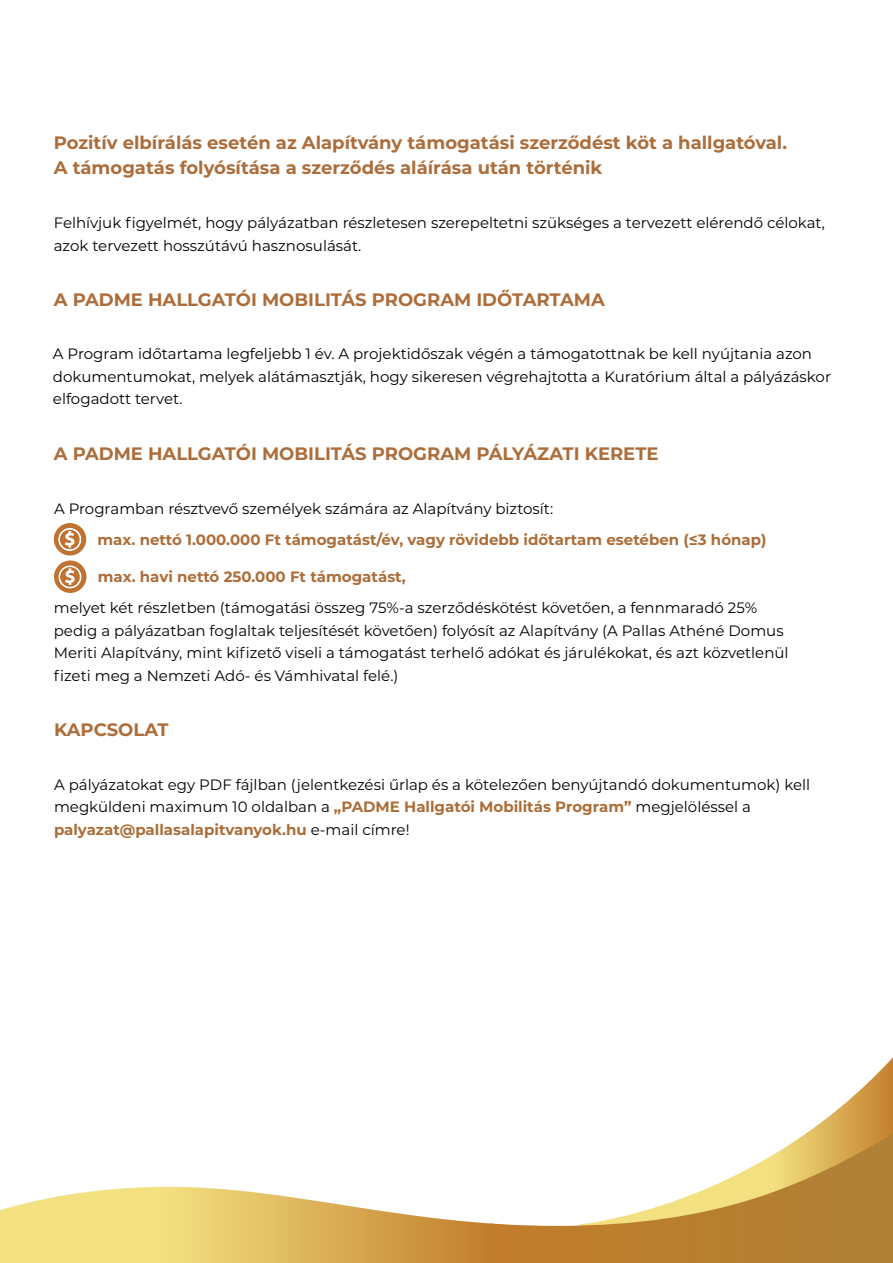
<style>
.page{position:relative;width:893px;height:1263px;background:#fff}
.page>*{position:absolute;margin:0;border:0;box-sizing:border-box;transform-origin:0 0}
.t1{font:700 18px/25.5px "Montserrat";color:#ac6d3a}
.t2{font:15px/22.5px "Montserrat";color:#000}
.t3{font:700 15px "Montserrat";color:#ac6d39}
.s1{font-weight:700;color:#ac6d37}
.s2{font-weight:700;color:#ac6d38}
</style>
<div class="page">
<svg style="left:805px;top:1057px;width:88px;height:77px"></svg>
<svg style="left:0;top:1134px;width:893px;height:129px"></svg>
<div style="left:54px;top:523px;width:32px;height:32px;background:#c07230;border-radius:50%"></div>
<svg style="left:59px;top:528px;width:22px;height:23px"></svg>
<svg style="left:54px;top:560px;width:32px;height:33px"></svg>
<svg style="left:59px;top:566px;width:22px;height:22px"></svg>
<p class="t1" style="left:54px;top:129px;width:735px">Pozitív elbírálás esetén az Alapítvány támogatási szerződést köt a hallgatóval.<br>A támogatás folyósítása a szerződés aláírása után történik</p>
<p class="t2" style="left:54px;top:211px;width:773px">Felhívjuk figyelmét, hogy pályázatban részletesen szerepeltetni szükséges a tervezett elérendő célokat, azok tervezett hosszútávú hasznosulását.</p>
<p class="t1" style="left:54px;top:286px;width:552px">A PADME HALLGATÓI MOBILITÁS PROGRAM IDŐTARTAMA</p>
<p class="t2" style="left:53px;top:342px;width:780px">A Program időtartama legfeljebb 1 év. A projektidőszak végén a támogatottnak be kell nyújtania azon dokumentumokat, melyek alátámasztják, hogy sikeresen végrehajtotta a Kuratórium által a pályázáskor elfogadott tervet.</p>
<p class="t1" style="left:54px;top:440px;width:606px">A PADME HALLGATÓI MOBILITÁS PROGRAM PÁLYÁZATI KERETE</p>
<p class="t2" style="left:54px;top:497px;width:501px">A Programban résztvevő személyek számára az Alapítvány biztosít:</p>
<p class="t3" style="left:98px;top:529px;width:670px">max. nettó 1.000.000 Ft támogatást/év, vagy rövidebb időtartam esetében (≤3 hónap)</p>
<p class="t3" style="left:98px;top:566px;width:310px">max. havi nettó 250.000 Ft támogatást,</p>
<p class="t2" style="left:54px;top:596px;width:736px">melyet két részletben (támogatási összeg 75%-a szerződéskötést követően, a fennmaradó 25% pedig a pályázatban foglaltak teljesítését követően) folyósít az Alapítvány (A Pallas Athéné Domus Meriti Alapítvány, mint kifizető viseli a támogatást terhelő adókat és járulékokat, és azt közvetlenül fizeti meg a Nemzeti Adó- és Vámhivatal felé.)</p>
<p class="t1" style="left:54px;top:716px;width:116px">KAPCSOLAT</p>
<p class="t2" style="left:54px;top:772px;width:758px">A pályázatokat egy PDF fájlban (jelentkezési űrlap és a kötelezően benyújtandó dokumentumok) kell megküldeni maximum 10 oldalban a <span class="s1">„PADME Hallgatói Mobilitás Program”</span> megjelöléssel a <span class="s2">palyazat@pallasalapitvanyok.hu</span> e-mail címre!</p>
</div>
